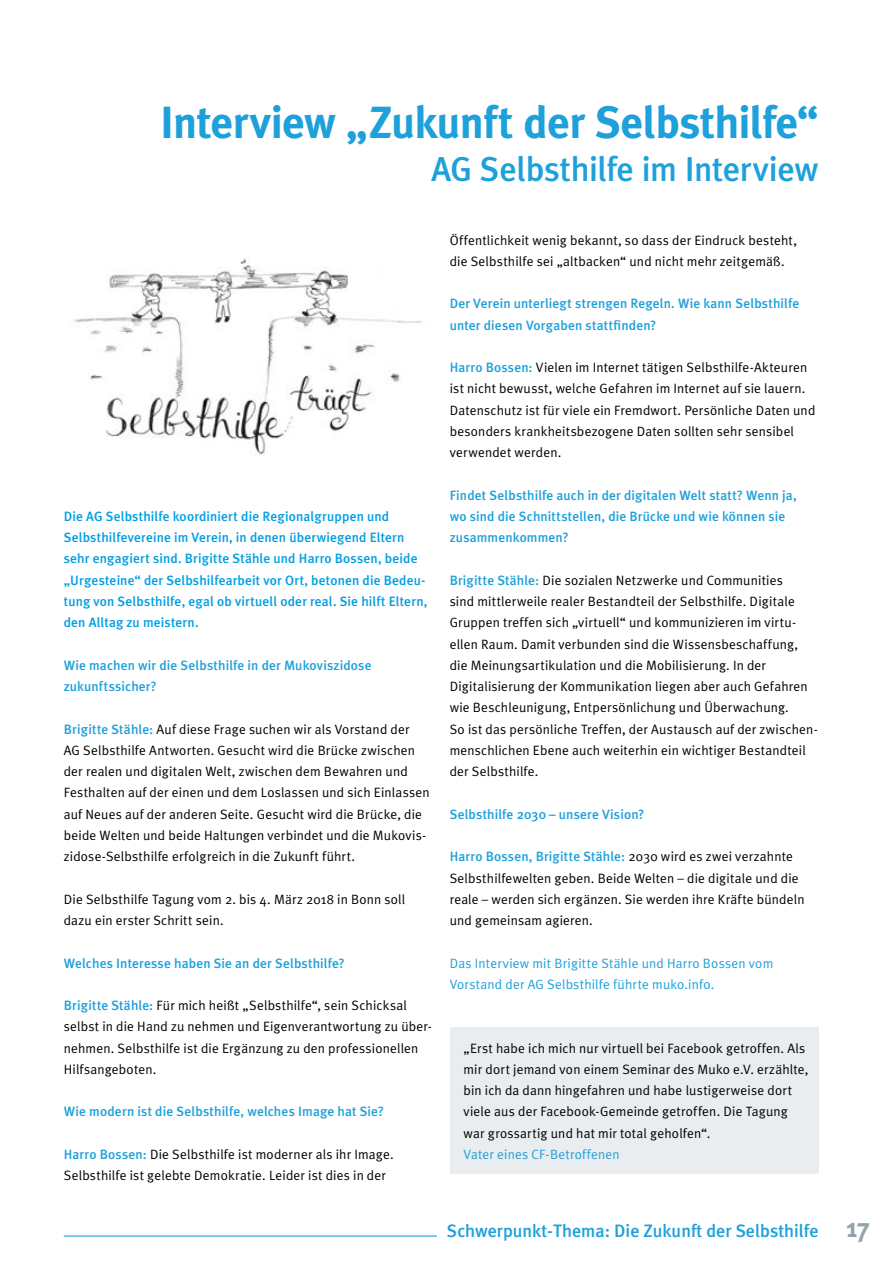
<style>
.page{position:relative;width:893px;height:1263px;background:#fff}
.page>*{position:absolute;margin:0;border:0;box-sizing:border-box;transform-origin:0 0}
.t1{font:700 45px "Meta Plus";letter-spacing:-.015em;color:#1ea0db}
.t2{font:500 34.5px "Meta Plus";letter-spacing:-.01em;color:#1ea0db}
.t3{font:500 18px "Meta Plus";color:#1ea0db}
.t4{font:13.5px/21.3px "Meta Plus Normal";letter-spacing:.015em;color:#000}
.t5{font:500 13.5px/21.3px "Meta Plus";letter-spacing:.01em;color:#1ea0db}
.t6{font:500 13.5px/21.3px "Meta Plus";letter-spacing:.01em;color:#009ee3}
.t7{font:13.5px/21.3px "Meta Plus Normal";letter-spacing:.015em;color:#1ea0db}
.s1{font-family:"Meta Plus";font-weight:500;color:#1ea0db}
.s2{font-family:"Meta Plus Normal";font-weight:400;color:#000}
.s3{font-weight:700;font-size:27px;color:#95a3aa}
</style>
<div class="page">
<hr style="left:64px;top:1235px;width:373px;height:1px;background:#1ea0db">
<img style="left:73px;top:259px;width:348px;height:196px">
<div style="left:450px;top:1027px;width:369px;height:147px;background:#e9edef"></div>
<h1 class="t1" style="left:160px;top:97px;width:660px">Interview „Zukunft der Selbsthilfe“</h1>
<h2 class="t2" style="left:432px;top:149px;width:388px">AG Selbsthilfe im Interview</h2>
<p class="t6" style="left:64px;top:505px;width:365px">Die AG Selbsthilfe koordiniert die Regionalgruppen und Selbsthilfevereine im Verein, in denen überwiegend Eltern sehr engagiert sind. Brigitte Stähle und Harro Bossen, beide „Urgesteine“ der Selbshilfearbeit vor Ort, betonen die Bedeu&shy;tung von Selbsthilfe, egal ob virtuell oder real. Sie hilft Eltern, den Alltag zu meistern.</p>
<p class="t5" style="left:64px;top:654px;width:309px">Wie machen wir die Selbsthilfe in der Mukoviszidose zukunftssicher?</p>
<p class="t4" style="left:64px;top:718px;width:367px"><span class="s1">Brigitte Stähle:</span> Auf diese Frage suchen wir als Vorstand der<br>AG Selbsthilfe Antworten. Gesucht wird die Brücke zwischen der realen und digitalen Welt, zwischen dem Bewahren und Festhalten auf der einen und dem Loslassen und sich Einlassen auf Neues auf der anderen Seite. Gesucht wird die Brücke, die beide Welten und beide Haltungen verbindet und die Mukovis&shy;zidose-Selbsthilfe erfolgreich in die Zukunft führt.</p>
<p class="t4" style="left:64px;top:888px;width:343px">Die Selbsthilfe Tagung vom 2. bis 4. März 2018 in Bonn soll dazu ein erster Schritt sein.</p>
<p class="t5" style="left:64px;top:952px;width:283px">Welches Interesse haben Sie an der Selbsthilfe?</p>
<p class="t4" style="left:64px;top:994px;width:369px"><span class="s1">Brigitte Stähle:</span> Für mich heißt „Selbsthilfe“, sein Schicksal selbst in die Hand zu nehmen und Eigenverantwortung zu über&shy;nehmen. Selbsthilfe ist die Ergänzung zu den professionellen Hilfsangeboten.</p>
<p class="t5" style="left:64px;top:1101px;width:322px">Wie modern ist die Selbsthilfe, welches Image hat Sie?</p>
<p class="t4" style="left:64px;top:1143px;width:331px"><span class="s1">Harro Bossen:</span> Die Selbsthilfe ist moderner als ihr Image.<br>Selbsthilfe ist gelebte Demokratie. Leider ist dies in der</p>
<p class="t4" style="left:450px;top:229px;width:349px">Öffentlichkeit wenig bekannt, so dass der Eindruck besteht, die Selbsthilfe sei „altbacken“ und nicht mehr zeitgemäß.</p>
<p class="t5" style="left:450px;top:293px;width:351px">Der Verein unterliegt strengen Regeln. Wie kann Selbsthilfe unter diesen Vorgaben stattfinden?</p>
<p class="t4" style="left:450px;top:357px;width:367px"><span class="s1">Harro Bossen:</span> Vielen im Internet tätigen Selbsthilfe-Akteuren ist nicht bewusst, welche Gefahren im Internet auf sie lauern.<br>Datenschutz ist für viele ein Fremdwort. Persönliche Daten und besonders krankheitsbezogene Daten sollten sehr sensibel verwendet werden.</p>
<p class="t5" style="left:450px;top:484px;width:349px">Findet Selbsthilfe auch in der digitalen Welt statt? Wenn ja, wo sind die Schnittstellen, die Brücke und wie können sie zusammenkommen?</p>
<p class="t4" style="left:450px;top:569px;width:370px"><span class="s1">Brigitte Stähle:</span> Die sozialen Netzwerke und Communities<br>sind mittlerweile realer Bestandteil der Selbsthilfe. Digitale Gruppen treffen sich „virtuell“ und kommunizieren im virtu&shy;ellen Raum. Damit verbunden sind die Wissensbeschaffung, die Meinungsartikulation und die Mobilisierung. In der Digitalisierung der Kommunikation liegen aber auch Gefahren wie Beschleunigung, Entpersönlichung und Überwachung.<br>So ist das persönliche Treffen, der Austausch auf der zwischen&shy;menschlichen Ebene auch weiterhin ein wichtiger Bestandteil der Selbsthilfe.</p>
<p class="t5" style="left:450px;top:803px;width:196px">Selbsthilfe 2030 – unsere Vision?</p>
<p class="t5" style="left:450px;top:846px;width:345px">Harro Bossen, Brigitte Stähle: <span class="s2">2030 wird es zwei verzahnte</span></p>
<p class="t4" style="left:450px;top:867px;width:356px">Selbsthilfewelten geben. Beide Welten – die digitale und die reale – werden sich ergänzen. Sie werden ihre Kräfte bündeln und gemeinsam agieren.</p>
<p class="t7" style="left:450px;top:952px;width:325px">Das Interview mit Brigitte Stähle und Harro Bossen vom<br>Vorstand der AG Selbsthilfe führte muko.info.</p>
<p class="t4" style="left:463px;top:1037px;width:346px">„Erst habe ich mich nur virtuell bei Facebook getroffen. Als mir dort jemand von einem Seminar des Muko e.V. erzählte, bin ich da dann hingefahren und habe lustigerweise dort viele aus der Facebook-Gemeinde getroffen. Die Tagung war grossartig und hat mir total geholfen“.</p>
<p class="t7" style="left:463px;top:1143px;width:158px">Vater eines CF-Betroffenen</p>
<h3 class="t3" style="left:447px;top:1220px;width:424px">Schwerpunkt-Thema: Die Zukunft der Selbsthilfe <span class="s3">17</span></h3>
</div>
